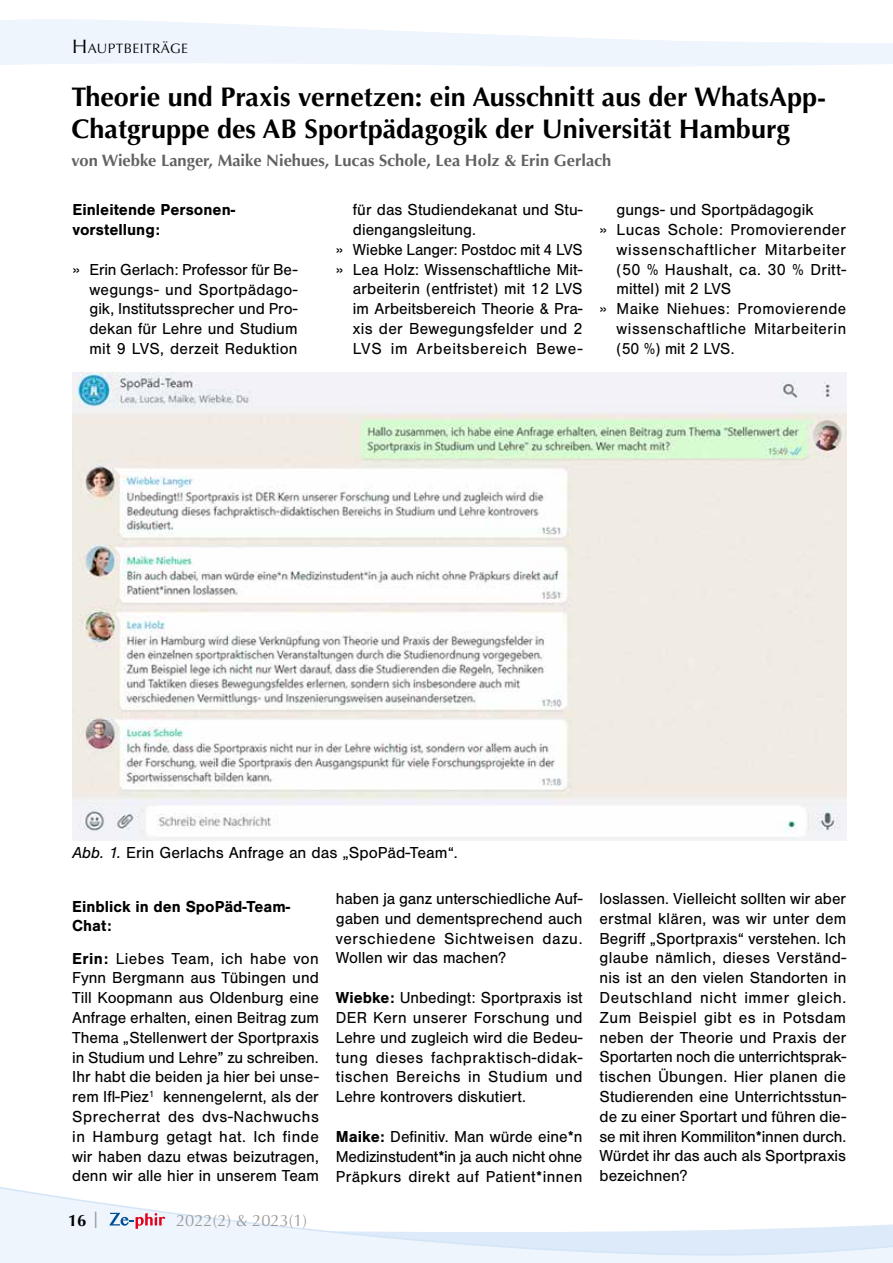
<style>
.page{position:relative;width:893px;height:1263px;background:#fff}
.page>*{position:absolute;margin:0;border:0;box-sizing:border-box;transform-origin:0 0}
.Artikelüberschrift_S{font:700 27px/32.4px "Optima";color:#000}
.t1{font:16.5px/19.8px "Nimbus San";color:#000;text-align:justify}
.t2{font:16.5px/19.8px "Nimbus San";color:#000;text-align:justify;scale:.96 1}
.Zwischenüberschrift{font:700 16.5px/19.8px "Nimbus San";color:#000}
.Autoren{font:700 16.5px "Optima";color:#626261}
.t3{font:16.5px "Optima";color:#9c9c9d}
.t4{font:700 16.5px "Optima";color:#000}
.Kolumnentitel{font:13.65px "Optima";letter-spacing:.03em;color:#000}
.s1{font-size:19.5px}
.s2{font-family:"Helvetica Neue"}
.s3{font-style:italic}
.s4{font-weight:700}
.s5{color:#9c9c9d}
</style>
<div class="page">
<svg style="left:0;top:19px;width:893px;height:48px;fill:#eef5fc"></svg>
<svg style="left:0;top:1187px;width:893px;height:76px"></svg>
<img style="left:72px;top:372px;width:774px;height:468px">
<svg style="left:109px;top:1213px;width:56px;height:16px"></svg>
<p class="Kolumnentitel" style="left:72px;top:40px;width:115px"><span class="s1">H</span> AUPTBEITRÄGE</p>
<p class="Artikelüberschrift_S" style="left:72px;top:81px;width:756px">Theorie und Praxis vernetzen: ein Ausschnitt aus der WhatsApp-<br>Chatgruppe des AB Sportpädagogik der Universität Hamburg</p>
<p class="Autoren" style="left:72px;top:151px;width:541px">von Wiebke Langer, Maike Niehues, Lucas Schole, Lea Holz &amp; Erin Gerlach</p>
<p class="Zwischenüberschrift" style="left:72px;top:200px;width:164px">Einleitende Personen&shy;vorstellung:</p>
<p class="t1" style="left:90px;top:260px;width:210px;text-indent:-17px"><span class="s2">»</span> Erin Gerlach: Professor für Be&shy;wegungs- und Sportpädago&shy;gik, Institutssprecher und Pro&shy;dekan für Lehre und Studium mit 9 LVS, derzeit Reduktion</p>
<p class="t1" style="left:353px;top:200px;width:231px">für das Studiendekanat und Stu&shy;diengangsleitung.</p>
<p class="t2" style="left:336px;top:240px;width:259px"><span class="s2">»</span> Wiebke Langer: Postdoc mit 4 LVS</p>
<p class="t1" style="left:353px;top:259px;width:231px;text-indent:-17px"><span class="s2">»</span> Lea Holz: Wissenschaftliche Mit&shy;arbeiterin (entfristet) mit 12 LVS im Arbeitsbereich Theorie &amp; Pra&shy;xis der Bewegungsfelder und 2<br>LVS im Arbeitsbereich Bewe-</p>
<p class="t1" style="left:617px;top:200px;width:199px">gungs- und Sportpädagogik</p>
<p class="t1" style="left:617px;top:220px;width:231px;text-indent:-17px"><span class="s2">»</span> Lucas Schole: Promovierender wissenschaftlicher Mitarbeiter (50 % Haushalt, ca. 30 % Dritt&shy;mittel) mit 2 LVS</p>
<p class="t2" style="left:617px;top:299px;width:241px;text-indent:-17px"><span class="s2">»</span> Maike Niehues: Promovierende wissenschaftliche Mitarbeiterin (50 %) mit 2 LVS.</p>
<p class="t1" style="left:72px;top:843px;width:387px"><span class="s3">Abb. 1.</span> Erin Gerlachs Anfrage an das „SpoPäd-Team“.</p>
<p class="Zwischenüberschrift" style="left:72px;top:896px;width:219px">Einblick in den SpoPäd-Team-<br>Chat:</p>
<p class="t1" style="left:72px;top:948px;width:248px"><span class="s4">Erin:</span> Liebes Team, ich habe von Fynn Bergmann aus Tübingen und Till Koopmann aus Oldenburg eine Anfrage erhalten, einen Beitrag zum Thema „Stellenwert der Sportpraxis in Studium und Lehre” zu schreiben.<br>Ihr habt die beiden ja hier bei unse&shy;rem Ifl-Piez<sup>1</sup> kennengelernt, als der Sprecherrat des dvs-Nachwuchs in Hamburg getagt hat. Ich finde wir haben dazu etwas beizutragen, denn wir alle hier in unserem Team</p>
<p class="t1" style="left:336px;top:889px;width:248px">haben ja ganz unterschiedliche Auf&shy;gaben und dementsprechend auch verschiedene Sichtweisen dazu.<br>Wollen wir das machen?</p>
<p class="t1" style="left:336px;top:988px;width:248px"><span class="s4">Wiebke:</span> Unbedingt: Sportpraxis ist DER Kern unserer Forschung und Lehre und zugleich wird die Bedeu&shy;tung dieses fachpraktisch-didak&shy;tischen Bereichs in Studium und Lehre kontrovers diskutiert.</p>
<p class="t1" style="left:336px;top:1127px;width:248px"><span class="s4">Maike:</span> Definitiv. Man würde eine*n Medizinstudent*in ja auch nicht ohne Präpkurs direkt auf Patient*innen</p>
<p class="t4" style="left:68px;top:1211px;width:34px">16 <span class="s5">|</span></p>
<p class="t3" style="left:176px;top:1211px;width:133px">2022(2) &amp; 2023(1)</p>
<p class="t1" style="left:600px;top:889px;width:248px">loslassen. Vielleicht sollten wir aber erstmal klären, was wir unter dem Begriff „Sportpraxis“ verstehen. Ich glaube nämlich, dieses Verständ&shy;nis ist an den vielen Standorten in Deutschland nicht immer gleich.<br>Zum Beispiel gibt es in Potsdam neben der Theorie und Praxis der Sportarten noch die unterrichtsprak&shy;tischen Übungen. Hier planen die Studierenden eine Unterrichtsstun&shy;de zu einer Sportart und führen die&shy;se mit ihren Kommiliton*innen durch.<br>Würdet ihr das auch als Sportpraxis bezeichnen?</p>
</div>
